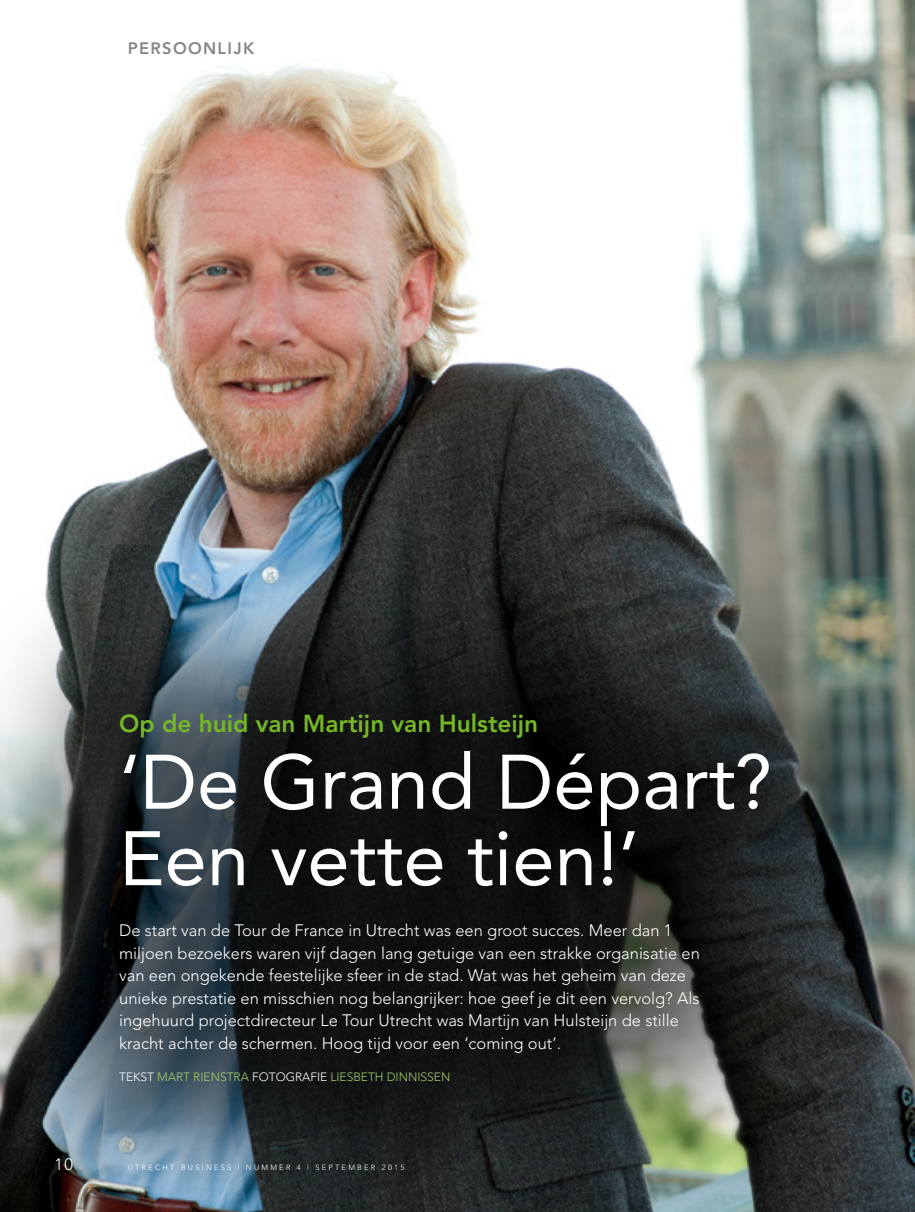
<style>
.page{position:relative;width:915px;height:1212px;background:#fff}
.page>*{position:absolute;margin:0;border:0;box-sizing:border-box;transform-origin:0 0}
.t1{font:76.2px/76.5px "Avenir";color:#fff}
.t2{font:800 24.45px "Avenir";color:#75b726}
.t3{font:300 16.5px/22.5px "Avenir";color:#fff}
.t4{font:800 16.5px "Avenir";letter-spacing:.08em;color:#868786}
.t5{font:300 12px "Avenir";color:#a7cc6c}
.t6{font:300 7.5px "Avenir";letter-spacing:.3em;color:#fff}
.s1{color:#fff}
</style>
<div class="page">
<img style="left:48px;top:0;width:866px;height:554px">
<div style="left:0;top:554px;width:914px;height:658px;background:#000;opacity:.65"></div>
<p class="t4" style="left:128px;top:39px;width:128px">PERSOONLIJK</p>
<h2 class="t2" style="left:119px;top:709px;width:420px">Op de huid van Martijn van Hulsteijn</h2>
<h1 class="t1" style="left:119px;top:744px;width:654px">‘De Grand Départ?<br>Een vette tien!’</h1>
<p class="t3" style="left:119px;top:919px;width:582px">De start van de Tour de France in Utrecht was een groot succes. Meer dan 1 miljoen bezoekers waren vijf dagen lang getuige van een strakke organisatie en van een ongekende feestelijke sfeer in de stad. Wat was het geheim van deze unieke prestatie en misschien nog belangrijker: hoe geef je dit een vervolg? Als ingehuurd projectdirecteur Le Tour Utrecht was Martijn van Hulsteijn de stille kracht achter de schermen. Hoog tijd voor een ‘coming out’.</p>
<p class="t5" style="left:119px;top:1069px;width:332px"><span class="s1">TEKST</span> MART RIENSTRA <span class="s1">FOTOGRAFIE</span> LIESBETH DINNISSEN</p>
<p class="t3" style="left:55px;top:1153px;width:20px">10</p>
<p class="t6" style="left:128px;top:1163px;width:278px">UTRECHT BUSINESS | NUMMER 4 | SEPTEMBER 2015</p>
</div>
